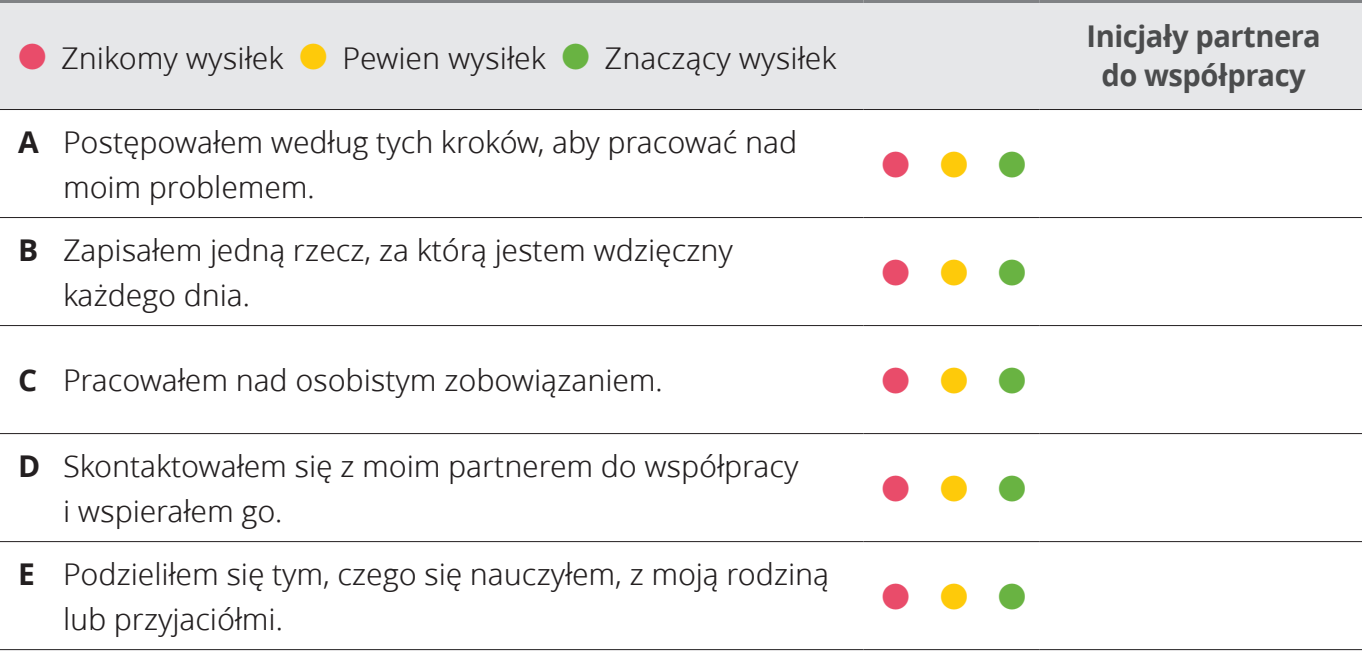
<style>
.page{position:relative;width:1362px;height:651px;background:#fff}
.page>*{position:absolute;margin:0;border:0;box-sizing:border-box;transform-origin:0 0}
.t1{font:36px "Ding P Ilds Dpi";color:#e94c6a}
.t2{font:30px/45px "Zoramlds Lat";letter-spacing:-.005em;color:#231f20}
.t3{font:700 30px/39px "Zoramlds Lat";letter-spacing:-.015em;color:#4b4c4d;text-align:center}
.s1{font-family:"Ding P Ilds Dpi";font-size:36px;color:#e94c6a}
.s2{font-family:"Ding P Ilds Dpi";font-size:36px;color:#feca0a}
.s3{font-family:"Ding P Ilds Dpi";font-size:36px;color:#69b342}
.s4{font-weight:700}
.s5{color:#feca0a}
.s6{color:#69b342}
</style>
<div class="page">
<div style="left:0;top:3px;width:1362px;height:106px;background:#e6e7e9"></div>
<hr style="left:0;top:0;width:863px;height:3px;background:#808285">
<hr style="left:863px;top:0;width:176px;height:3px;background:#808285">
<hr style="left:1039px;top:0;width:323px;height:3px;background:#808285">
<hr style="left:0;top:649px;width:863px;height:1px;background:#231f20">
<hr style="left:863px;top:649px;width:176px;height:1px;background:#231f20">
<hr style="left:1039px;top:649px;width:323px;height:1px;background:#231f20">
<hr style="left:0;top:217px;width:863px;height:1px;background:#231f20">
<hr style="left:863px;top:217px;width:176px;height:1px;background:#231f20">
<hr style="left:1039px;top:217px;width:323px;height:1px;background:#231f20">
<hr style="left:0;top:325px;width:863px;height:1px;background:#231f20">
<hr style="left:863px;top:325px;width:176px;height:1px;background:#231f20">
<hr style="left:1039px;top:325px;width:323px;height:1px;background:#231f20">
<hr style="left:0;top:433px;width:863px;height:1px;background:#231f20">
<hr style="left:863px;top:433px;width:176px;height:1px;background:#231f20">
<hr style="left:1039px;top:433px;width:323px;height:1px;background:#231f20">
<hr style="left:0;top:541px;width:863px;height:1px;background:#231f20">
<hr style="left:863px;top:541px;width:176px;height:1px;background:#231f20">
<hr style="left:1039px;top:541px;width:323px;height:1px;background:#231f20">
<hr style="left:0;top:109px;width:863px;height:1px;background:#231f20">
<hr style="left:863px;top:109px;width:176px;height:1px;background:#231f20">
<hr style="left:1039px;top:109px;width:323px;height:1px;background:#231f20">
<p class="t2" style="left:18px;top:36px;width:820px"><span class="s1">●</span> Znikomy wysiłek <span class="s2">●</span> Pewien wysiłek <span class="s3">●</span> Znaczący wysiłek</p>
<p class="t2" style="left:63px;top:120px;width:736px;text-indent:-45px"><span class="s4">A</span> Postępowałem według tych kroków, aby pracować nad moim problemem.</p>
<p class="t2" style="left:63px;top:228px;width:671px;text-indent:-45px"><span class="s4">B</span> Zapisałem jedną rzecz, za którą jestem wdzięczny każdego dnia.</p>
<p class="t1" style="left:881px;top:141px;width:146px">●<span class="s5">●</span><span class="s6">●</span></p>
<p class="t1" style="left:881px;top:249px;width:146px">●<span class="s5">●</span><span class="s6">●</span></p>
<p class="t2" style="left:18px;top:358px;width:646px"><span class="s4">C</span> Pracowałem nad osobistym zobowiązaniem.</p>
<p class="t1" style="left:881px;top:357px;width:146px">●<span class="s5">●</span><span class="s6">●</span></p>
<p class="t2" style="left:63px;top:444px;width:737px;text-indent:-45px"><span class="s4">D</span> Skontaktowałem się z moim partnerem do współpracy i wspierałem go.</p>
<p class="t2" style="left:63px;top:552px;width:768px;text-indent:-45px"><span class="s4">E</span> Podzieliłem się tym, czego się nauczyłem, z moją rodziną lub przyjaciółmi.</p>
<p class="t1" style="left:881px;top:465px;width:146px">●<span class="s5">●</span><span class="s6">●</span></p>
<p class="t1" style="left:881px;top:573px;width:146px">●<span class="s5">●</span><span class="s6">●</span></p>
<p class="t3" style="left:1086px;top:18px;width:236px">Inicjały partnera do współpracy</p>
</div>
